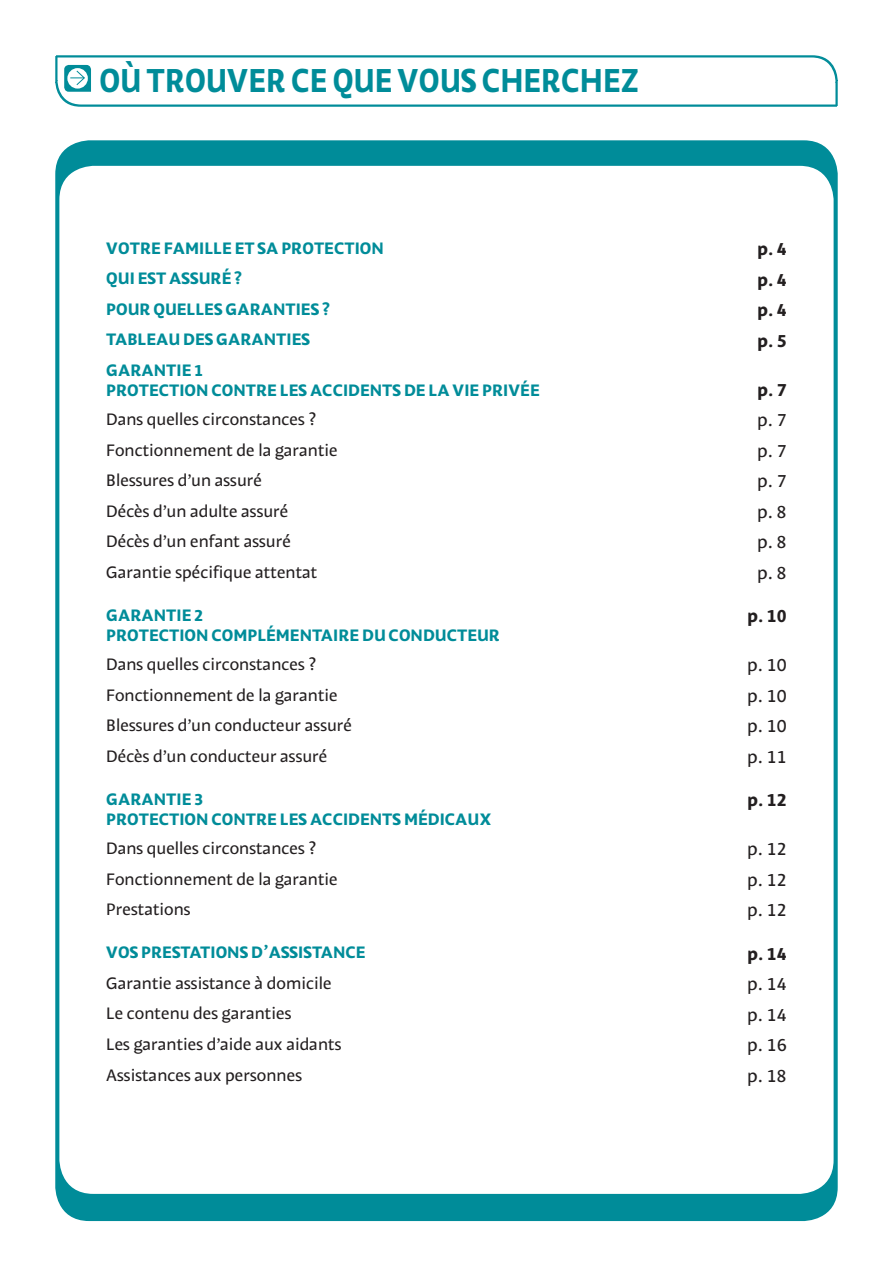
<style>
.page{position:relative;width:893px;height:1263px;background:#fff}
.page>*{position:absolute;margin:0;border:0;box-sizing:border-box;transform-origin:0 0}
.t1{font:33px "MAAF Bold";color:#008c99;scale:.9 1}
.t2{font:18px "MAAF";color:#231f20}
.t3{font:18px "MAAF Bold";color:#231f20}
.t4{font:16.5px "MAAF";color:#231f20}
.t5{font:16.5px/19.8px "MAAF Bold";color:#008c99}
</style>
<div class="page">
<svg style="left:55px;top:55px;width:783px;height:52px"></svg>
<div style="left:55px;top:140px;width:783px;height:1081px;background:#008c99;border-radius:34px"></div>
<div style="left:59px;top:166px;width:775px;height:1028px;background:#fff;border-radius:34px"></div>
<h1 class="t1" style="left:99px;top:68px;width:601px">OÙ TROUVER CE QUE VOUS CHERCHEZ</h1>
<p class="t5" style="left:106px;top:240px;width:279px">VOTRE FAMILLE ET SA PROTECTION</p>
<p class="t3" style="left:757px;top:242px;width:31px">p. 4</p>
<p class="t5" style="left:106px;top:271px;width:138px">QUI EST ASSURÉ ?</p>
<p class="t3" style="left:757px;top:273px;width:31px">p. 4</p>
<p class="t5" style="left:106px;top:301px;width:226px">POUR QUELLES GARANTIES ?</p>
<p class="t3" style="left:757px;top:303px;width:31px">p. 4</p>
<p class="t5" style="left:106px;top:332px;width:205px">TABLEAU DES GARANTIES</p>
<p class="t3" style="left:757px;top:334px;width:31px">p. 5</p>
<p class="t5" style="left:106px;top:362px;width:435px">GARANTIE 1<br>PROTECTION CONTRE LES ACCIDENTS DE LA VIE PRIVÉE</p>
<p class="t3" style="left:757px;top:383px;width:31px">p. 7</p>
<p class="t4" style="left:106px;top:413px;width:212px">Dans quelles circonstances ?</p>
<p class="t2" style="left:757px;top:413px;width:31px">p. 7</p>
<p class="t4" style="left:106px;top:444px;width:233px">Fonctionnement de la garantie</p>
<p class="t2" style="left:757px;top:444px;width:31px">p. 7</p>
<p class="t4" style="left:106px;top:474px;width:157px">Blessures d’un assuré</p>
<p class="t2" style="left:757px;top:474px;width:31px">p. 7</p>
<p class="t4" style="left:106px;top:505px;width:184px">Décès d’un adulte assuré</p>
<p class="t2" style="left:757px;top:505px;width:31px">p. 8</p>
<p class="t4" style="left:106px;top:535px;width:186px">Décès d’un enfant assuré</p>
<p class="t2" style="left:757px;top:535px;width:31px">p. 8</p>
<p class="t4" style="left:106px;top:566px;width:213px">Garantie spécifique attentat</p>
<p class="t2" style="left:757px;top:566px;width:31px">p. 8</p>
<p class="t5" style="left:106px;top:607px;width:395px">GARANTIE 2<br>PROTECTION COMPLÉMENTAIRE DU CONDUCTEUR</p>
<p class="t3" style="left:748px;top:609px;width:41px">p. 10</p>
<p class="t4" style="left:106px;top:658px;width:212px">Dans quelles circonstances ?</p>
<p class="t2" style="left:747px;top:658px;width:41px">p. 10</p>
<p class="t4" style="left:106px;top:689px;width:233px">Fonctionnement de la garantie</p>
<p class="t2" style="left:747px;top:689px;width:41px">p. 10</p>
<p class="t4" style="left:106px;top:719px;width:247px">Blessures d’un conducteur assuré</p>
<p class="t2" style="left:747px;top:719px;width:41px">p. 10</p>
<p class="t4" style="left:106px;top:750px;width:223px">Décès d’un conducteur assuré</p>
<p class="t2" style="left:747px;top:750px;width:41px">p. 11</p>
<p class="t5" style="left:106px;top:791px;width:387px">GARANTIE 3<br>PROTECTION CONTRE LES ACCIDENTS MÉDICAUX</p>
<p class="t3" style="left:748px;top:793px;width:41px">p. 12</p>
<p class="t4" style="left:106px;top:842px;width:212px">Dans quelles circonstances ?</p>
<p class="t2" style="left:747px;top:842px;width:41px">p. 12</p>
<p class="t4" style="left:106px;top:873px;width:233px">Fonctionnement de la garantie</p>
<p class="t2" style="left:747px;top:873px;width:41px">p. 12</p>
<p class="t4" style="left:106px;top:903px;width:86px">Prestations</p>
<p class="t2" style="left:747px;top:903px;width:41px">p. 12</p>
<p class="t5" style="left:106px;top:944px;width:261px">VOS PRESTATIONS D’ASSISTANCE</p>
<p class="t3" style="left:748px;top:947px;width:41px">p. 14</p>
<p class="t4" style="left:106px;top:977px;width:227px">Garantie assistance à domicile</p>
<p class="t2" style="left:747px;top:977px;width:41px">p. 14</p>
<p class="t4" style="left:106px;top:1008px;width:187px">Le contenu des garanties</p>
<p class="t2" style="left:747px;top:1008px;width:41px">p. 14</p>
<p class="t4" style="left:106px;top:1038px;width:237px">Les garanties d’aide aux aidants</p>
<p class="t2" style="left:747px;top:1038px;width:41px">p. 16</p>
<p class="t4" style="left:106px;top:1069px;width:197px">Assistances aux personnes</p>
<p class="t2" style="left:747px;top:1069px;width:41px">p. 18</p>
</div>
